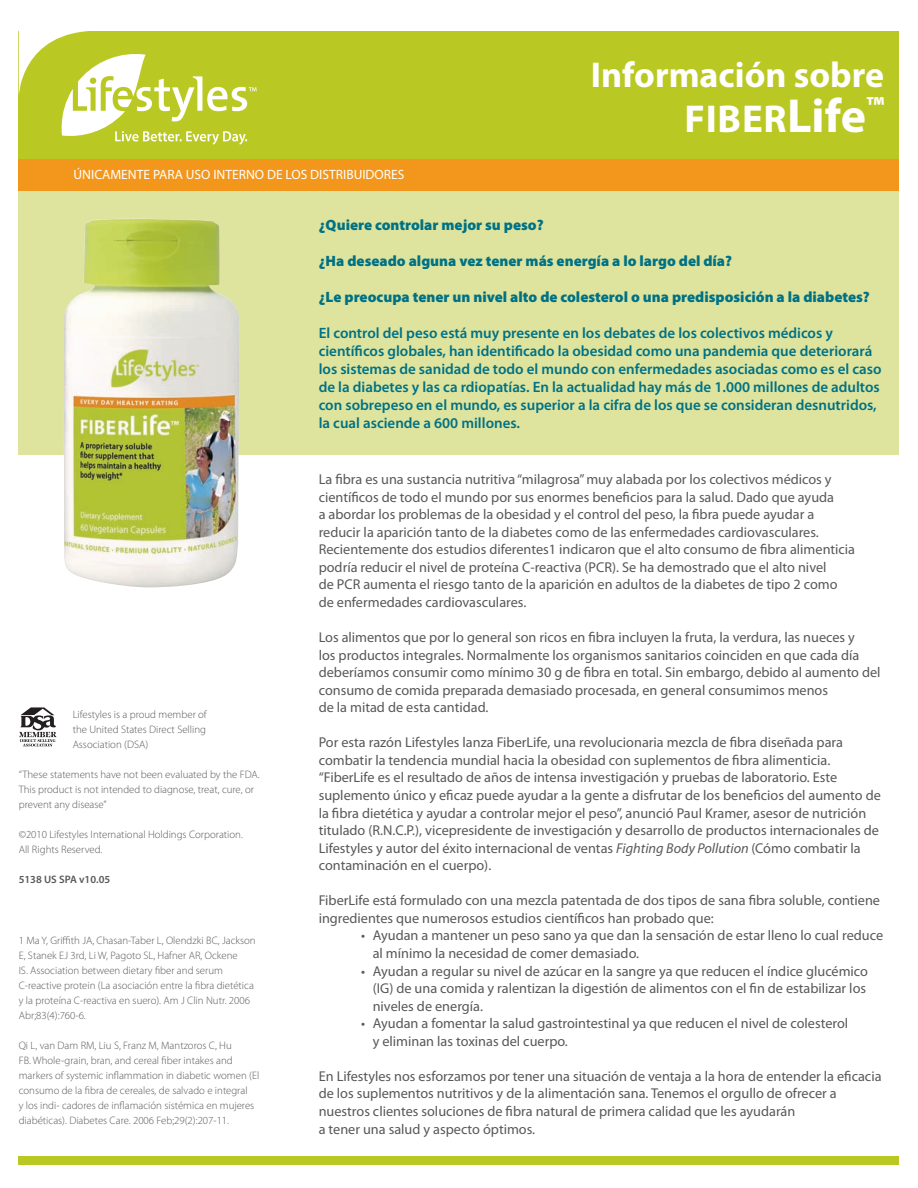
<style>
.page{position:relative;width:918px;height:1188px;background:#fff}
.page>*{position:absolute;margin:0;border:0;box-sizing:border-box;transform-origin:0 0}
.t1{font:700 39px "Myriad Pro";color:#fff}
.t2{font:700 36px "Myriad Pro";color:#fff}
.t3{font:600 15px/18px "Myriad Pro";color:#007184}
.t4{font:900 15px "Myriad Pro";color:#007184}
.t5{font:14.25px/17.5px "Myriad Pro";color:#57585a}
.t6{font:13.5px "Myriad Pro";color:#fff}
.t7{font:300 10.8px/15px "Myriad Pro";color:#57585a}
.t8{font:600 10.8px "Myriad Pro";color:#57585a}
.s1{font-size:48px}
.s2{font-style:italic}
</style>
<div class="page">
<div style="left:19px;top:185px;width:880px;height:270px;background:#dee49e"></div>
<div style="left:19px;top:31px;width:880px;height:149px;background:#bac824"></div>
<div style="left:19px;top:160px;width:880px;height:31px;background:#f3961c"></div>
<div style="left:19px;top:1156px;width:880px;height:9px;background:#bac824"></div>
<svg style="left:19px;top:31px;width:238px;height:114px"></svg>
<img style="left:64px;top:219px;width:175px;height:368px">
<svg style="left:19px;top:707px;width:38px;height:39px"></svg>
<p class="t6" style="left:74px;top:166px;width:332px">ÚNICAMENTE PARA USO INTERNO DE LOS DISTRIBUIDORES</p>
<h2 class="t2" style="left:591px;top:51px;width:295px">Información sobre</h2>
<h1 class="t1" style="left:684px;top:93px;width:201px">Fiber<span class="s1">Life</span><sup>™</sup></h1>
<p class="t7" style="left:73px;top:707px;width:136px;text-align:justify">Lifestyles is a proud member of the United States Direct Selling Association (DSA)</p>
<p class="t7" style="left:19px;top:767px;width:243px">“These statements have not been evaluated by the FDA.<br>This product is not intended to diagnose, treat, cure, or prevent any disease”</p>
<p class="t7" style="left:19px;top:827px;width:226px">©2010 Lifestyles International Holdings Corporation.<br>All Rights Reserved.</p>
<p class="t8" style="left:19px;top:872px;width:93px">5138 US SPA v10.05</p>
<p class="t7" style="left:19px;top:933px;width:238px">1 Ma Y, Griffith JA, Chasan-Taber L, Olendzki BC, Jackson E, Stanek EJ 3rd, Li W, Pagoto SL, Hafner AR, Ockene<br>IS. Association between dietary fiber and serum C-reactive protein (La asociación entre la fibra dietética y la proteína C-reactiva en suero). Am J Clin Nutr. 2006<br>Abr;83(4):760-6.</p>
<p class="t7" style="left:19px;top:1038px;width:242px">Qi L, van Dam RM, Liu S, Franz M, Mantzoros C, Hu<br>FB. Whole-grain, bran, and cereal fiber intakes and markers of systemic inflammation in diabetic women (El consumo de la fibra de cereales, de salvado e integral<br>y los indi- cadores de inflamación sistémica en mujeres diabéticas). Diabetes Care. 2006 Feb;29(2):207-11.</p>
<p class="t4" style="left:319px;top:215px;width:227px">¿Quiere controlar mejor su peso?</p>
<p class="t4" style="left:319px;top:251px;width:415px">¿Ha deseado alguna vez tener más energía a lo largo del día?</p>
<p class="t4" style="left:319px;top:287px;width:553px">¿Le preocupa tener un nivel alto de colesterol o una predisposición a la diabetes?</p>
<p class="t3" style="left:319px;top:324px;width:564px">El control del peso está muy presente en los debates de los colectivos médicos y científicos globales, han identificado la obesidad como una pandemia que deteriorará los sistemas de sanidad de todo el mundo con enfermedades asociadas como es el caso de la diabetes y las ca rdiopatías. En la actualidad hay más de 1.000 millones de adultos con sobrepeso en el mundo, es superior a la cifra de los que se consideran desnutridos, la cual asciende a 600 millones.</p>
<p class="t5" style="left:319px;top:470px;width:538px">La fibra es una sustancia nutritiva “milagrosa” muy alabada por los colectivos médicos y científicos de todo el mundo por sus enormes beneficios para la salud. Dado que ayuda<br>a abordar los problemas de la obesidad y el control del peso, la fibra puede ayudar a reducir la aparición tanto de la diabetes como de las enfermedades cardiovasculares.<br>Recientemente dos estudios diferentes1 indicaron que el alto consumo de fibra alimenticia podría reducir el nivel de proteína C-reactiva (PCR). Se ha demostrado que el alto nivel<br>de PCR aumenta el riesgo tanto de la aparición en adultos de la diabetes de tipo 2 como de enfermedades cardiovasculares.</p>
<p class="t5" style="left:319px;top:628px;width:563px">Los alimentos que por lo general son ricos en fibra incluyen la fruta, la verdura, las nueces y<br>los productos integrales. Normalmente los organismos sanitarios coinciden en que cada día deberíamos consumir como mínimo 30 g de fibra en total. Sin embargo, debido al aumento del consumo de comida preparada demasiado procesada, en general consumimos menos<br>de la mitad de esta cantidad.</p>
<p class="t5" style="left:319px;top:734px;width:564px">Por esta razón Lifestyles lanza FiberLife, una revolucionaria mezcla de fibra diseñada para combatir la tendencia mundial hacia la obesidad con suplementos de fibra alimenticia. “FiberLife es el resultado de años de intensa investigación y pruebas de laboratorio. Este suplemento único y eficaz puede ayudar a la gente a disfrutar de los beneficios del aumento de la fibra dietética y ayudar a controlar mejor el peso”, anunció Paul Kramer, asesor de nutrición titulado (R.N.C.P.), vicepresidente de investigación y desarrollo de productos internacionales de Lifestyles y autor del éxito internacional de ventas <span class="s2">Fighting Body Pollution</span> (Cómo combatir la contaminación en el cuerpo).</p>
<p class="t5" style="left:319px;top:892px;width:563px">FiberLife está formulado con una mezcla patentada de dos tipos de sana fibra soluble, contiene ingredientes que numerosos estudios científicos han probado que:</p>
<p class="t5" style="left:373px;top:927px;width:512px;text-indent:-11px">• Ayudan a mantener un peso sano ya que dan la sensación de estar lleno lo cual reduce al mínimo la necesidad de comer demasiado.</p>
<p class="t5" style="left:373px;top:962px;width:497px;text-indent:-11px">• Ayudan a regular su nivel de azúcar en la sangre ya que reducen el índice glucémico (IG) de una comida y ralentizan la digestión de alimentos con el fin de estabilizar los niveles de energía.</p>
<p class="t5" style="left:373px;top:1014px;width:477px;text-indent:-11px">• Ayudan a fomentar la salud gastrointestinal ya que reducen el nivel de colesterol y eliminan las toxinas del cuerpo.</p>
<p class="t5" style="left:319px;top:1067px;width:564px">En Lifestyles nos esforzamos por tener una situación de ventaja a la hora de entender la eficacia de los suplementos nutritivos y de la alimentación sana. Tenemos el orgullo de ofrecer a nuestros clientes soluciones de fibra natural de primera calidad que les ayudarán<br>a tener una salud y aspecto óptimos.</p>
</div>
